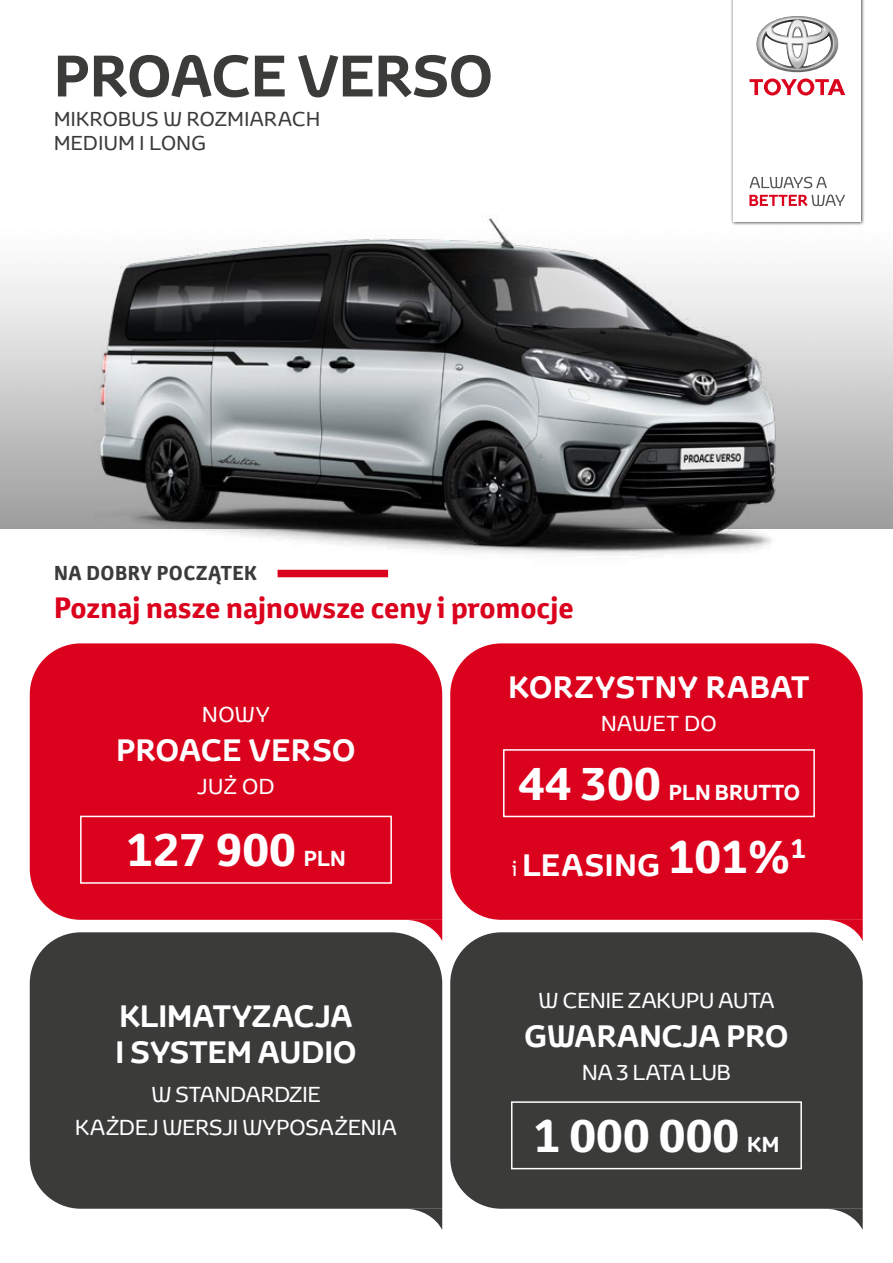
<style>
.page{position:relative;width:893px;height:1263px;background:#fff}
.page>*{position:absolute;margin:0;border:0;box-sizing:border-box;transform-origin:0 0}
.t1{font:700 56.55px "Toyota Display";color:#3b3b3a}
.t2{font:700 45px "Toyota Text";color:#fff}
.t3{font:700 30px/36px "Toyota Display";color:#fff}
.t4{font:700 30px "Toyota Display";letter-spacing:.02em;color:#fff}
.t5{font:700 30px "Toyota Display";letter-spacing:.025em;color:#fff}
.t6{font:700 28.5px "Toyota Text";color:#db021d}
.t7{font:21px/33px "Toyota Display";color:#fff;text-align:center}
.t8{font:700 21px "Toyota Display";color:#fff}
.t9{font:19.5px/24px "Toyota Display";letter-spacing:.025em;color:#3b3b3a}
.t10{font:700 19.5px "Toyota Text";letter-spacing:.025em;color:#3b3b3a}
.s1{font-family:"Toyota Display";font-size:21px}
.s2{font-family:"Toyota Text";font-size:45px}
.s3{font-weight:400;font-size:21px}
</style>
<div class="page">
<img style="left:78px;top:214px;width:729px;height:364px">
<div style="left:278px;top:570px;width:110px;height:7px;background:#db021d"></div>
<div style="left:30px;top:643px;width:412px;height:277px;background:#db021d"></div>
<svg style="left:409px;top:920px;width:33px;height:12px"></svg>
<div style="left:80px;top:816px;width:312px;height:68px;border:2px solid #fff"></div>
<div style="left:30px;top:932px;width:412px;height:277px;background:#3b3b3a"></div>
<svg style="left:409px;top:1209px;width:33px;height:21px"></svg>
<div style="left:450px;top:932px;width:413px;height:277px;background:#3b3b3a"></div>
<svg style="left:830px;top:1209px;width:33px;height:21px"></svg>
<div style="left:511px;top:1101px;width:291px;height:68px;border:2px solid #fff"></div>
<div style="left:450px;top:643px;width:413px;height:277px;background:#db021d"></div>
<svg style="left:825px;top:920px;width:38px;height:21px"></svg>
<div style="left:503px;top:749px;width:312px;height:68px;border:2px solid #fff"></div>
<div style="left:730px;top:0;width:134px;height:225px;background:#000;opacity:.75"></div>
<div style="left:734px;top:0;width:127px;height:222px;background:#fff"></div>
<svg style="left:749px;top:78px;width:96px;height:18px"></svg>
<img style="left:756px;top:16px;width:82px;height:56px">
<svg style="left:749px;top:177px;width:78px;height:11px"></svg>
<svg style="left:749px;top:195px;width:96px;height:11px"></svg>
<h1 class="t1" style="left:54px;top:37px;width:440px">PROACE VERSO</h1>
<p class="t9" style="left:54px;top:106px;width:267px">MIKROBUS W ROZMIARACH<br>MEDIUM I LONG</p>
<p class="t10" style="left:54px;top:560px;width:205px">NA DOBRY POCZĄTEK</p>
<h3 class="t6" style="left:54px;top:589px;width:521px">Poznaj nasze najnowsze ceny i promocje</h3>
<p class="t7" style="left:202px;top:698px;width:69px">NOWY</p>
<h3 class="t3" style="left:117px;top:732px;width:240px">PROACE VERSO</h3>
<p class="t7" style="left:197px;top:770px;width:79px">JUŻ OD</p>
<h2 class="t2" style="left:126px;top:820px;width:221px">127 900 <span class="s1">PLN</span></h2>
<h3 class="t3" style="left:116px;top:998px;width:242px">KLIMATYZACJA<br>I SYSTEM AUDIO</h3>
<p class="t7" style="left:75px;top:1078px;width:323px">W STANDARDZIE<br>KAŻDEJ WERSJI WYPOSAŻENIA</p>
<h3 class="t4" style="left:508px;top:667px;width:303px">KORZYSTNY RABAT</h3>
<p class="t7" style="left:601px;top:707px;width:117px">NAWET DO</p>
<p class="t8" style="left:518px;top:778px;width:284px"><span class="s2">44 300</span> PLN BRUTTO</p>
<h3 class="t5" style="left:512px;top:845px;width:296px"><span class="s3">i</span> LEASING <span class="s2">101%</span><sup>1</sup></h3>
<p class="t7" style="left:539px;top:984px;width:237px">W CENIE ZAKUPU AUTA</p>
<h3 class="t3" style="left:524px;top:1018px;width:265px">GWARANCJA PRO</h3>
<p class="t7" style="left:582px;top:1056px;width:150px">NA 3 LATA LUB</p>
<h2 class="t2" style="left:534px;top:1106px;width:247px">1 000 000 <span class="s1">KM</span></h2>
</div>
